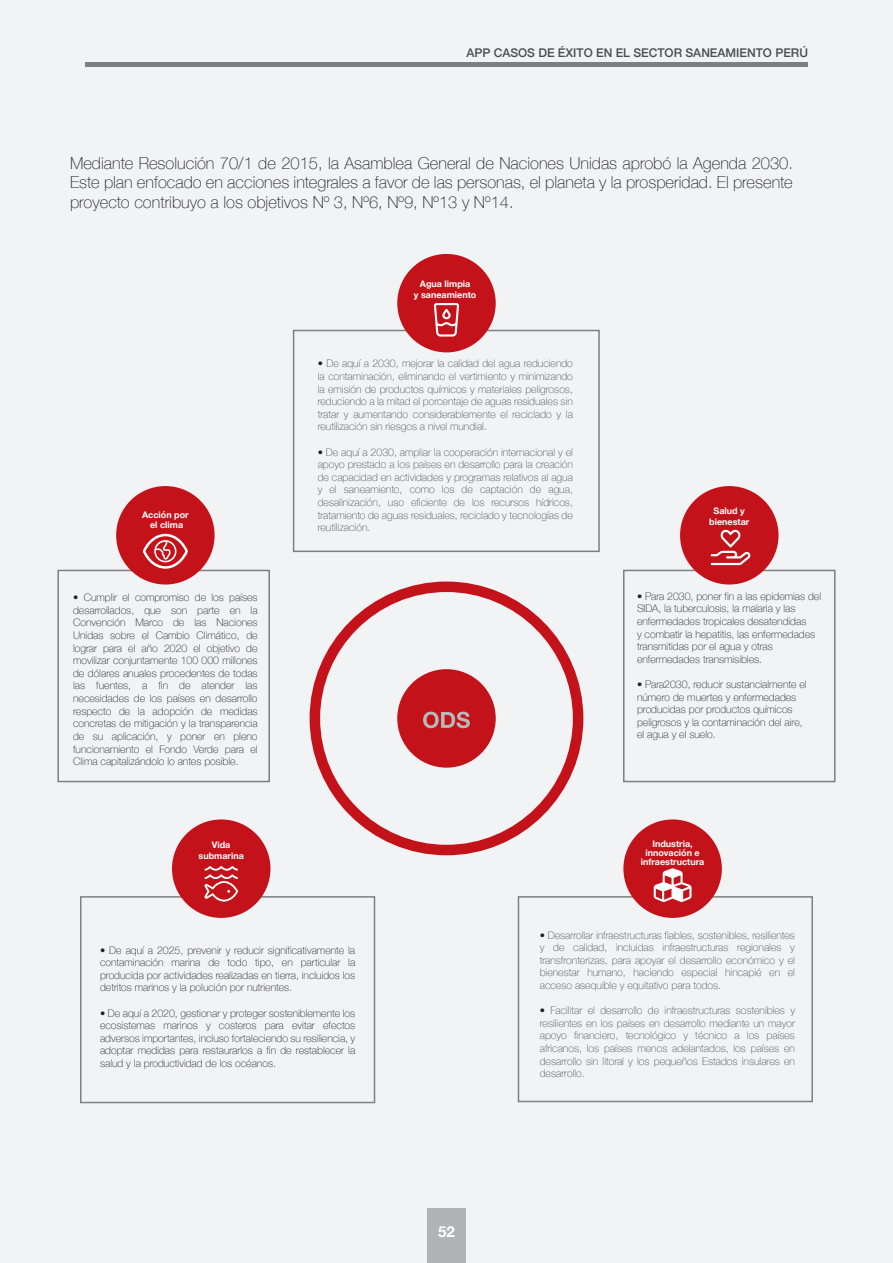
<style>
.page{position:relative;width:893px;height:1263px;background:#f2f3f4}
.page>*{position:absolute;margin:0;border:0;box-sizing:border-box;transform-origin:0 0}
.t1{font:100 16.5px/19.8px "Helvetica Neue";color:#231f20;text-align:justify}
.t2{font:700 15px "Helvetica Neue";color:#fff}
.t3{font:500 12px "Helvetica Neue";color:#4b4c4d}
.t4{font:100 10.5px/12.6px "Helvetica Neue";color:#231f20;text-align:justify}
.t5{font:100 10.5px/12.6px "Helvetica Neue";color:#4b4c4d;text-align:justify}
.t6{font:700 9px/10.8px "Helvetica Neue";color:#fff;text-align:center}
.s1{color:#231f20}
</style>
<div class="page">
<div style="left:293px;top:330px;width:307px;height:222px;border:2px solid #7b8081"></div>
<svg style="left:310px;top:581px;width:273px;height:274px"></svg>
<div style="left:85px;top:62px;width:723px;height:5px;background:#7b8081"></div>
<div style="left:427px;top:1209px;width:39px;height:54px;background:#b2b3b7"></div>
<div style="left:397px;top:254px;width:99px;height:98px;background:#c4121a;border-radius:50%"></div>
<svg style="left:434px;top:303px;width:25px;height:34px"></svg>
<div style="left:57px;top:570px;width:213px;height:212px;border:2px solid #7b8081"></div>
<div style="left:116px;top:486px;width:99px;height:98px;background:#c4121a;border-radius:50%"></div>
<svg style="left:143px;top:534px;width:45px;height:35px"></svg>
<div style="left:623px;top:570px;width:213px;height:212px;border:2px solid #7b8081"></div>
<div style="left:680px;top:486px;width:98px;height:98px;background:#c4121a;border-radius:50%"></div>
<svg style="left:711px;top:529px;width:39px;height:36px"></svg>
<div style="left:80px;top:896px;width:295px;height:207px;border:2px solid #7b8081"></div>
<div style="left:172px;top:819px;width:98px;height:99px;background:#c4121a;border-radius:50%"></div>
<svg style="left:204px;top:866px;width:34px;height:35px"></svg>
<div style="left:518px;top:896px;width:295px;height:206px;border:2px solid #7b8081"></div>
<div style="left:623px;top:819px;width:99px;height:99px;background:#c4121a;border-radius:50%"></div>
<svg style="left:654px;top:868px;width:37px;height:34px"></svg>
<p class="t3" style="left:466px;top:43px;width:343px">APP CASOS DE ÉXITO EN EL SECTOR SANEAMIENTO PERÚ</p>
<p class="t1" style="left:70px;top:152px;width:724px">Mediante Resolución 70/1 de 2015, la Asamblea General de Naciones Unidas aprobó la Agenda 2030.<br>Este plan enfocado en acciones integrales a favor de las personas, el planeta y la prosperidad. El presente proyecto contribuyo a los objetivos Nº 3, Nº6, Nº9, Nº13 y Nº14.</p>
<p class="t6" style="left:414px;top:279px;width:64px">Agua limpia<br>y saneamiento</p>
<p class="t6" style="left:142px;top:509px;width:48px">Acción por el clima</p>
<p class="t5" style="left:318px;top:357px;width:257px"><span class="s1">•</span> De aquí a 2030, mejorar la calidad del agua reduciendo la contaminación, eliminando el vertimiento y minimizando la emisión de productos químicos y materiales peligrosos, reduciendo a la mitad el porcentaje de aguas residuales sin tratar y aumentando considerablemente el reciclado y la reutilización sin riesgos a nivel mundial.</p>
<p class="t5" style="left:318px;top:445px;width:257px"><span class="s1">•</span> De aquí a 2030, ampliar la cooperación internacional y el apoyo prestado a los países en desarrollo para la creación de capacidad en actividades y programas relativos al agua y el saneamiento, como los de captación de agua, desalinización, uso eficiente de los recursos hídricos, tratamiento de aguas residuales, reciclado y tecnologías de reutilización.</p>
<p class="t6" style="left:709px;top:505px;width:42px">Salud y bienestar</p>
<p class="t4" style="left:73px;top:591px;width:186px">• Cumplir el compromiso de los países desarrollados, que son parte en la Convención Marco de las Naciones Unidas sobre el Cambio Climático, de lograr para el año 2020 el objetivo de movilizar conjuntamente 100 000 millones de dólares anuales procedentes de todas las fuentes, a fin de atender las necesidades de los países en desarrollo respecto de la adopción de medidas concretas de mitigación y la transparencia de su aplicación, y poner en pleno funcionamiento el Fondo Verde para el Clima capitalizándolo lo antes posible.</p>
<p class="t4" style="left:637px;top:589px;width:186px;text-align:left">• Para 2030, poner fin a las epidemias del SIDA, la tuberculosis, la malaria y las enfermedades tropicales desatendidas<br>y combatir la hepatitis, las enfermedades transmitidas por el agua y otras enfermedades transmisibles.</p>
<p class="t4" style="left:637px;top:677px;width:171px;text-align:left">• Para2030, reducir sustancialmente el número de muertes y enfermedades producidas por productos químicos peligrosos y la contaminación del aire, el agua y el suelo.</p>
<p class="t6" style="left:199px;top:840px;width:47px">Vida submarina</p>
<p class="t6" style="left:641px;top:840px;width:65px;line-height:9px">Industria, innovación e infraestructura</p>
<p class="t4" style="left:100px;top:943px;width:257px">• De aquí a 2025, prevenir y reducir significativamente la contaminación marina de todo tipo, en particular la producida por actividades realizadas en tierra, incluidos los detritos marinos y la polución por nutrientes.</p>
<p class="t4" style="left:100px;top:1006px;width:257px">• De aquí a 2020, gestionar y proteger sosteniblemente los ecosistemas marinos y costeros para evitar efectos adversos importantes, incluso fortaleciendo su resiliencia, y adoptar medidas para restaurarlos a fin de restablecer la salud y la productividad de los océanos.</p>
<h2 class="t2" style="left:438px;top:1220px;width:18px">52</h2>
<p class="t5" style="left:540px;top:928px;width:257px"><span class="s1">•</span> Desarrollar infraestructuras fiables, sostenibles, resilientes y de calidad, incluidas infraestructuras regionales y transfronterizas, para apoyar el desarrollo económico y el bienestar humano, haciendo especial hincapié en el acceso asequible y equitativo para todos.</p>
<p class="t5" style="left:540px;top:1004px;width:257px"><span class="s1">•</span> Facilitar el desarrollo de infraestructuras sostenibles y resilientes en los países en desarrollo mediante un mayor apoyo financiero, tecnológico y técnico a los países africanos, los países menos adelantados, los países en desarrollo sin litoral y los pequeños Estados insulares en desarrollo.</p>
</div>
